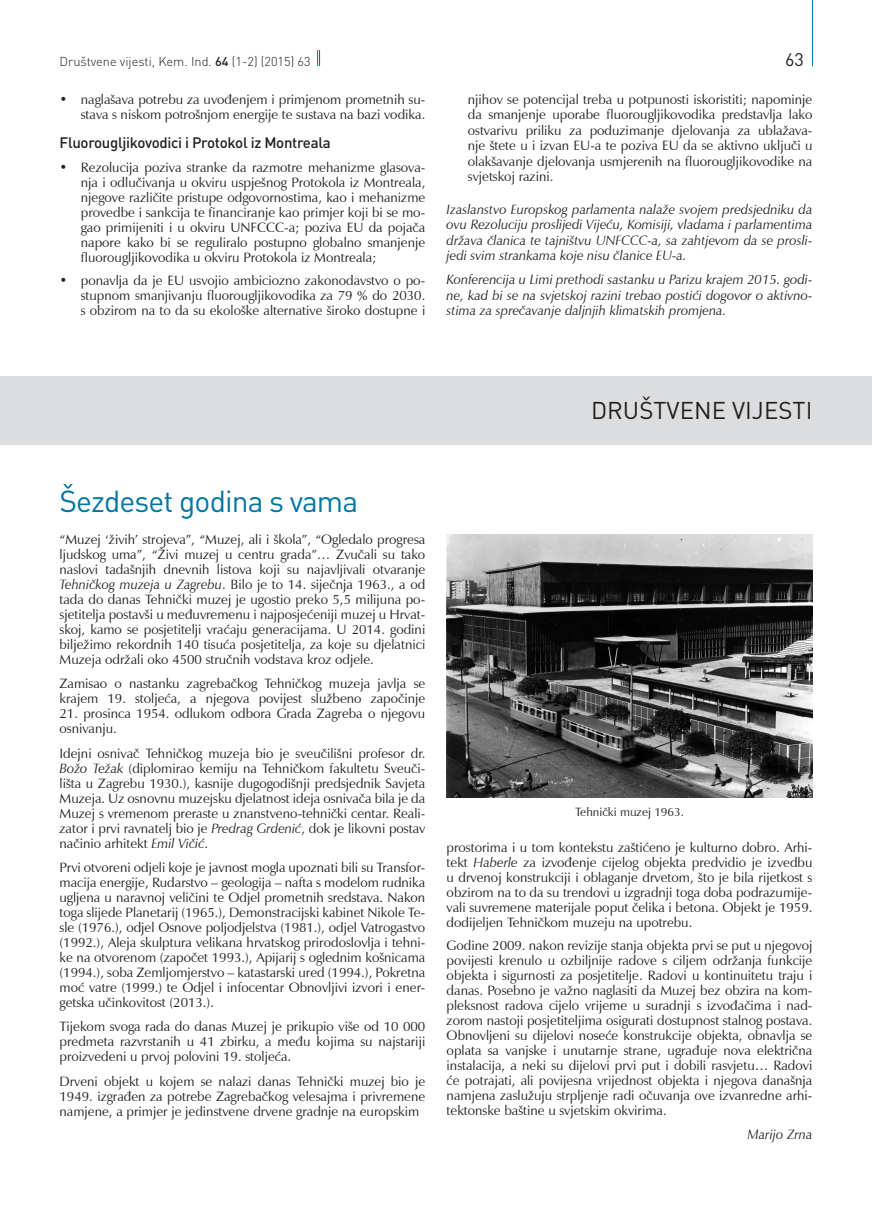
<style>
.page{position:relative;width:872px;height:1212px;background:#fff}
.page>*{position:absolute;margin:0;border:0;box-sizing:border-box;transform-origin:0 0}
._23_Naslov_rubrike{font:30px "DIN Pro";letter-spacing:-.03em;color:#0076a3}
.t1{font:24px "DIN Pro";color:#231f20}
.t2{font:18px "DIN Pro";color:#231f20}
._34_Naslov_rubrika{font:500 15px "DIN Pro";letter-spacing:-.02em;color:#231f20}
._26_Tekst_rubrike{font:13.5px/15px "Zapf Humanist Roman KUI";color:#231f20;text-align:justify}
._26_Tekst_rubrike-2{font:13.5px/15.5px "Zapf Humanist Italic KUI";color:#231f20;text-align:justify}
.t3{font:300 12.75px "DIN Pro";color:#231f20}
._12_POTPIS_-_SLIKA{font:12px "Zapf Humanist Roman KUI";color:#231f20}
.s1{font-weight:500}
.s2{font-family:"Zapf Humanist Italic KUI"}
</style>
<div class="page">
<hr style="left:812px;top:0;width:1px;height:66px;background:#0076a3">
<svg style="left:317px;top:50px;width:3px;height:16px"></svg>
<div style="left:0;top:376px;width:872px;height:69px;background:#dcdddf"></div>
<img style="left:446px;top:535px;width:366px;height:262px">
<p class="t3" style="left:60px;top:53px;width:253px">Društvene vijesti, Kem. Ind. <span class="s1">64</span> (1-2) (2015) 63</p>
<p class="t2" style="left:785px;top:47px;width:20px">63</p>
<p class="_26_Tekst_rubrike" style="left:60px;top:92px;width:367px;text-align:right">• naglašava potrebu za uvođenjem i primjenom prometnih su&shy;stava s niskom potrošnjom energije te sustava na bazi vodika.</p>
<p class="_34_Naslov_rubrika" style="left:60px;top:132px;width:273px">Fluorougljikovodici i Protokol iz Montreala</p>
<p class="_26_Tekst_rubrike" style="left:81px;top:160px;width:346px;text-indent:-21px">• Rezolucija poziva stranke da razmotre mehanizme glasova&shy;nja i odlučivanja u okviru uspješnog Protokola iz Montreala, njegove različite pristupe odgovornostima, kao i mehanizme provedbe i sankcija te financiranje kao primjer koji bi se mo&shy;gao primijeniti i u okviru UNFCCC-a; poziva EU da pojača napore kako bi se reguliralo postupno globalno smanjenje fluorougljikovodika u okviru Protokola iz Montreala;</p>
<p class="_26_Tekst_rubrike" style="left:81px;top:274px;width:346px;text-indent:-21px">• ponavlja da je EU usvojio ambiciozno zakonodavstvo o po&shy;stupnom smanjivanju fluorougljikovodika za 79 % do 2030. s obzirom na to da su ekološke alternative široko dostupne i</p>
<p class="_26_Tekst_rubrike" style="left:468px;top:92px;width:346px;line-height:15.5px">njihov se potencijal treba u potpunosti iskoristiti; napominje da smanjenje uporabe fluorougljikovodika predstavlja lako ostvarivu priliku za poduzimanje djelovanja za ublažava&shy;nje štete u i izvan EU-a te poziva EU da se aktivno uključi u olakšavanje djelovanja usmjerenih na fluorougljikovodike na svjetskoj razini.</p>
<p class="_26_Tekst_rubrike-2" style="left:446px;top:202px;width:367px">Izaslanstvo Europskog parlamenta nalaže svojem predsjedniku da ovu Rezoluciju proslijedi Vijeću, Komisiji, vladama i parlamentima država članica te tajništvu UNFCCC-a, sa zahtjevom da se prosli&shy;jedi svim strankama koje nisu članice EU-a.</p>
<p class="_26_Tekst_rubrike-2" style="left:446px;top:273px;width:367px">Konferencija u Limi prethodi sastanku u Parizu krajem 2015. godi&shy;ne, kad bi se na svjetskoj razini trebao postići dogovor o aktivno&shy;stima za sprečavanje daljnjih klimatskih promjena.</p>
<p class="t1" style="left:591px;top:394px;width:223px">DRUŠTVENE VIJESTI</p>
<p class="_23_Naslov_rubrike" style="left:60px;top:480px;width:300px">Šezdeset godina s vama</p>
<p class="_26_Tekst_rubrike" style="left:60px;top:532px;width:367px">“Muzej ‘živih’ strojeva”, “Muzej, ali i škola”, “Ogledalo progresa ljudskog uma”, “Živi muzej u centru grada”… Zvučali su tako naslovi tadašnjih dnevnih listova koji su najavljivali otvaranje <span class="s2">Tehničkog muzeja u Zagrebu</span>. Bilo je to 14. siječnja 1963., a od tada do danas Tehnički muzej je ugostio preko 5,5 milijuna po&shy;sjetitelja postavši u međuvremenu i najposjećeniji muzej u Hrvat&shy;skoj, kamo se posjetitelji vraćaju generacijama. U 2014. godini bilježimo rekordnih 140 tisuća posjetitelja, za koje su djelatnici Muzeja održali oko 4500 stručnih vodstava kroz odjele.</p>
<p class="_26_Tekst_rubrike" style="left:60px;top:677px;width:367px">Zamisao o nastanku zagrebačkog Tehničkog muzeja javlja se krajem 19. stoljeća, a njegova povijest službeno započinje</p>
<p class="_26_Tekst_rubrike" style="left:60px;top:707px;width:367px">21. prosinca 1954. odlukom odbora Grada Zagreba o njegovu osnivanju.</p>
<p class="_26_Tekst_rubrike" style="left:60px;top:746px;width:367px">Idejni osnivač Tehničkog muzeja bio je sveučilišni profesor dr.<br><span class="s2">Božo Težak</span> (diplomirao kemiju na Tehničkom fakultetu Sveuči&shy;lišta u Zagrebu 1930.), kasnije dugogodišnji predsjednik Savjeta Muzeja. Uz osnovnu muzejsku djelatnost ideja osnivača bila je da Muzej s vremenom preraste u znanstveno-tehnički centar. Reali&shy;zator i prvi ravnatelj bio je <span class="s2">Predrag Grdenić</span>, dok je likovni postav načinio arhitekt <span class="s2">Emil Vičić</span>.</p>
<p class="_26_Tekst_rubrike" style="left:60px;top:860px;width:367px">Prvi otvoreni odjeli koje je javnost mogla upoznati bili su Transfor&shy;macija energije, Rudarstvo – geologija – nafta s modelom rudnika ugljena u naravnoj veličini te Odjel prometnih sredstava. Nakon toga slijede Planetarij (1965.), Demonstracijski kabinet Nikole Te&shy;sle (1976.), odjel Osnove poljodjelstva (1981.), odjel Vatrogastvo (1992.), Aleja skulptura velikana hrvatskog prirodoslovlja i tehni&shy;ke na otvorenom (započet 1993.), Apijarij s oglednim košnicama (1994.), soba Zemljomjerstvo – katastarski ured (1994.), Pokretna moć vatre (1999.) te Odjel i infocentar Obnovljivi izvori i ener&shy;getska učinkovitost (2013.).</p>
<p class="_26_Tekst_rubrike" style="left:60px;top:1020px;width:367px">Tijekom svoga rada do danas Muzej je prikupio više od 10 000 predmeta razvrstanih u 41 zbirku, a među kojima su najstariji proizvedeni u prvoj polovini 19. stoljeća.</p>
<p class="_26_Tekst_rubrike" style="left:60px;top:1074px;width:367px">Drveni objekt u kojem se nalazi danas Tehnički muzej bio je 1949. izgrađen za potrebe Zagrebačkog velesajma i privremene namjene, a primjer je jedinstvene drvene gradnje na europskim</p>
<p class="_12_POTPIS_-_SLIKA" style="left:575px;top:803px;width:110px">Tehnički muzej 1963.</p>
<p class="_26_Tekst_rubrike" style="left:446px;top:840px;width:367px">prostorima i u tom kontekstu zaštićeno je kulturno dobro. Arhi&shy;tekt <span class="s2">Haberle</span> za izvođenje cijelog objekta predvidio je izvedbu u drvenoj konstrukciji i oblaganje drvetom, što je bila rijetkost s obzirom na to da su trendovi u izgradnji toga doba podrazumije&shy;vali suvremene materijale poput čelika i betona. Objekt je 1959. dodijeljen Tehničkom muzeju na upotrebu.</p>
<p class="_26_Tekst_rubrike" style="left:446px;top:939px;width:367px">Godine 2009. nakon revizije stanja objekta prvi se put u njegovoj povijesti krenulo u ozbiljnije radove s ciljem održanja funkcije objekta i sigurnosti za posjetitelje. Radovi u kontinuitetu traju i danas. Posebno je važno naglasiti da Muzej bez obzira na kom&shy;pleksnost radova cijelo vrijeme u suradnji s izvođačima i nad&shy;zorom nastoji posjetiteljima osigurati dostupnost stalnog postava.<br>Obnovljeni su dijelovi noseće konstrukcije objekta, obnavlja se oplata sa vanjske i unutarnje strane, ugrađuje nova električna instalacija, a neki su dijelovi prvi put i dobili rasvjetu… Radovi će potrajati, ali povijesna vrijednost objekta i njegova današnja namjena zaslužuju strpljenje radi očuvanja ove izvanredne arhi&shy;tektonske baštine u svjetskim okvirima.</p>
<p class="_26_Tekst_rubrike-2" style="left:747px;top:1127px;width:66px">Marijo Zrna</p>
</div>
